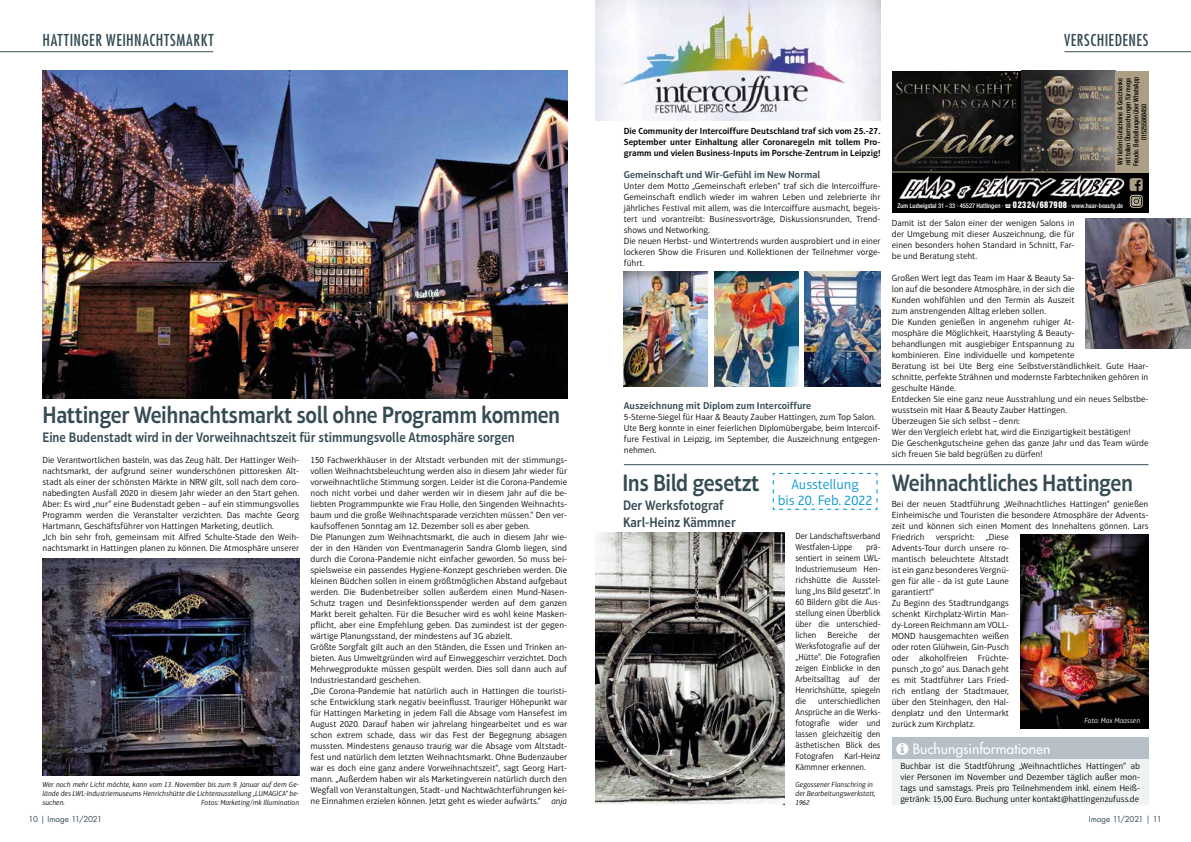
<style>
.page{position:relative;width:1191px;height:842px;background:#fff}
.page>*{position:absolute;margin:0;border:0;box-sizing:border-box;transform-origin:0 0}
.t1{font:600 24px "Aptifer Sans LT Pro";letter-spacing:-.02em;color:#354b54;scale:.9 1}
.t2{font:500 condensed 16px "Futura LT Pro";letter-spacing:.03em;color:#354b54}
.t3{font:600 14px/16.8px "Aptifer Sans LT Pro";color:#354b54;scale:.9 1}
.t4{font:300 14px/16px "Aptifer Sans LT Pro";color:#0095cd;text-align:center}
.t5{font:500 14px "Futura LT Pro";color:#fff}
.t6{font:600 10px "Aptifer Sans LT Pro";color:#354b54}
.t7{font:300 9px/11px "Aptifer Sans LT Pro";color:#000}
.t8{font:300 9px/11px "Aptifer Sans LT Pro";color:#000;text-align:justify;scale:.94 1}
.t9{font:600 9px/11px "Aptifer Sans LT Pro";color:#000;text-align:justify}
.t10{font:8px "Futura LT Pro";letter-spacing:-.01em;color:#354b54}
.t11{font:italic 300 7.5px/9px "Aptifer Sans LT Pro";color:#000;text-align:justify}
.t12{font:italic 300 7.5px "Aptifer Sans LT Pro";color:#fff}
.t13{font:500 condensed 7px/8px "Helvetica Neue LT Pro";color:#000;text-align:center;scale:.9 1}
.t14{font:500 condensed 6.4px "Helvetica Neue LT Pro";color:#fff}
.s1{font-style:italic}
.s2{font-family:"Helvetica Inserat LT Pro";font-weight:400;font-stretch:normal;font-size:8.3px}
</style>
<div class="page">
<hr style="left:0;top:51px;width:213px;height:1px;background:#354b54">
<img style="left:43px;top:71px;width:524px;height:327px">
<img style="left:43px;top:558px;width:256px;height:217px">
<img style="left:1020px;top:535px;width:128px;height:194px">
<img style="left:595px;top:0;width:285px;height:120px">
<img style="left:624px;top:271px;width:83px;height:116px">
<img style="left:714px;top:271px;width:84px;height:116px">
<img style="left:805px;top:271px;width:75px;height:116px">
<img style="left:1086px;top:219px;width:104px;height:130px">
<div style="left:891px;top:71px;width:257px;height:142px;background:#000"></div>
<img style="left:899px;top:175px;width:226px;height:24px">
<img style="left:892px;top:71px;width:125px;height:100px">
<img style="left:1021px;top:71px;width:93px;height:100px">
<div style="left:1114px;top:71px;width:34px;height:101px;background:#ab9e85"></div>
<hr style="left:891px;top:171px;width:257px;height:1px;background:#ab9e85">
<hr style="left:624px;top:464px;width:524px;height:1px;background:#354b54">
<hr style="left:1064px;top:51px;width:127px;height:1px;background:#354b54">
<div style="left:891px;top:753px;width:257px;height:52px;background:#f0f3f4"></div>
<div style="left:891px;top:737px;width:257px;height:22px;background:#b6c0c6"></div>
<svg style="left:772px;top:472px;width:106px;height:38px"></svg>
<img style="left:595px;top:532px;width:189px;height:273px">
<svg style="left:1129px;top:194px;width:13px;height:14px"></svg>
<h2 class="t2" style="left:43px;top:29px;width:173px">HATTINGER WEIHNACHTSMARKT</h2>
<h1 class="t1" style="left:43px;top:401px;width:577px">Hattinger Weihnachtsmarkt soll ohne Programm kommen</h1>
<h3 class="t3" style="left:43px;top:429px;width:526px">Eine Budenstadt wird in der Vorweihnachtszeit für stimmungsvolle Atmosphäre sorgen</h3>
<p class="t7" style="left:43px;top:455px;width:258px">Die Verantwortlichen basteln, was das Zeug hält. Der Hattinger Weih&shy;nachtsmarkt, der aufgrund seiner wunderschönen pittoresken Alt&shy;stadt als einer der schönsten Märkte in NRW gilt, soll nach dem coro&shy;nabedingten Ausfall 2020 in diesem Jahr wieder an den Start gehen.<br>Aber: Es wird „nur” eine Budenstadt geben – auf ein stimmungsvolles Programm werden die Veranstalter verzichten. Das machte Georg Hartmann, Geschäftsführer von Hattingen Marketing, deutlich.<br>„Ich bin sehr froh, gemeinsam mit Alfred Schulte-Stade den Weih&shy;nachtsmarkt in Hattingen planen zu können. Die Atmosphäre unserer</p>
<p class="t7" style="left:310px;top:455px;width:258px">150 Fachwerkhäuser in der Altstadt verbunden mit der stimmungs&shy;vollen Weihnachtsbeleuchtung werden also in diesem Jahr wieder für vorweihnachtliche Stimmung sorgen. Leider ist die Corona-Pandemie noch nicht vorbei und daher werden wir in diesem Jahr auf die be&shy;liebten Programmpunkte wie Frau Holle, den Singenden Weihnachts&shy;baum und die große Weihnachtsparade verzichten müssen.“ Den ver&shy;kaufsoffenen Sonntag am 12. Dezember soll es aber geben.<br>Die Planungen zum Weihnachtsmarkt, die auch in diesem Jahr wie&shy;der in den Händen von Eventmanagerin Sandra Glomb liegen, sind durch die Corona-Pandemie nicht einfacher geworden. So muss bei&shy;spielsweise ein passendes Hygiene-Konzept geschrieben werden. Die kleinen Büdchen sollen in einem größtmöglichen Abstand aufgebaut werden. Die Budenbetreiber sollen außerdem einen Mund-Nasen-Schutz tragen und Desinfektionsspender werden auf dem ganzen Markt bereit gehalten. Für die Besucher wird es wohl keine Masken&shy;pflicht, aber eine Empfehlung geben. Das zumindest ist der gegen&shy;wärtige Planungsstand, der mindestens auf 3G abzielt.<br>Größte Sorgfalt gilt auch an den Ständen, die Essen und Trinken an&shy;bieten. Aus Umweltgründen wird auf Einweggeschirr verzichtet. Doch Mehrwegprodukte müssen gespült werden. Dies soll dann auch auf Industriestandard geschehen.<br>„Die Corona-Pandemie hat natürlich auch in Hattingen die touristi&shy;sche Entwicklung stark negativ beeinflusst. Trauriger Höhepunkt war für Hattingen Marketing in jedem Fall die Absage vom Hansefest im August 2020. Darauf haben wir jahrelang hingearbeitet und es war schon extrem schade, dass wir das Fest der Begegnung absagen mussten. Mindestens genauso traurig war die Absage vom Altstadt&shy;fest und natürlich dem letzten Weihnachtsmarkt. Ohne Budenzauber war es doch eine ganz andere Vorweihnachtszeit“, sagt Georg Hart&shy;mann. „Außerdem haben wir als Marketingverein natürlich durch den Wegfall von Veranstaltungen, Stadt- und Nachtwächterführungen kei&shy;ne Einnahmen erzielen können. Jetzt geht es wieder aufwärts.“ <span class="s1">anja</span></p>
<p class="t11" style="left:43px;top:780px;width:258px">Wer noch mehr Licht möchte, kann vom 13. November bis zum 9. Januar auf dem Ge&shy;lände des LWL-Industriemuseums Henrichshütte die Lichterausstellung „LUMAGICA“ be&shy;suchen.</p>
<p class="t11" style="left:201px;top:798px;width:99px">Fotos: Marketing/mk Illumination</p>
<p class="t10" style="left:29px;top:814px;width:75px">10 | Image 11/2021</p>
<h2 class="t2" style="left:1064px;top:29px;width:86px">VERSCHIEDENES</h2>
<p class="t9" style="left:624px;top:125px;width:258px">Die Community der Intercoiffure Deutschland traf sich vom 25.-27.<br>September unter Einhaltung aller Coronaregeln mit tollem Pro&shy;gramm und vielen Business-Inputs im Porsche-Zentrum in Leipzig!</p>
<p class="t6" style="left:624px;top:169px;width:198px">Gemeinschaft und Wir-Gefühl im New Normal</p>
<p class="t7" style="left:624px;top:180px;width:258px">Unter dem Motto „Gemeinschaft erleben“ traf sich die Intercoiffure-Gemeinschaft endlich wieder im wahren Leben und zelebrierte ihr jährliches Festival mit allem, was die Intercoiffure ausmacht, begeis&shy;tert und vorantreibt: Businessvorträge, Diskussionsrunden, Trend&shy;shows und Networking.<br>Die neuen Herbst- und Wintertrends wurden ausprobiert und in einer lockeren Show die Frisuren und Kollektionen der Teilnehmer vorge&shy;führt.</p>
<p class="t6" style="left:624px;top:400px;width:189px">Auszeichnung mit Diplom zum Intercoiffure</p>
<p class="t7" style="left:624px;top:411px;width:258px">5-Sterne-Siegel für Haar &amp; Beauty Zauber Hattingen, zum Top Salon.<br>Ute Berg konnte in einer feierlichen Diplomübergabe, beim Intercoif&shy;fure Festival in Leipzig, im September, die Auszeichnung entgegen&shy;nehmen.</p>
<h1 class="t1" style="left:622px;top:469px;width:154px">Ins Bild gesetzt</h1>
<h3 class="t3" style="left:623px;top:497px;width:127px">Der Werksfotograf<br>Karl-Heinz Kämmner</h3>
<h3 class="t4" style="left:778px;top:476px;width:96px">Ausstellung<br>bis 20. Feb. 2022</h3>
<p class="t8" style="left:795px;top:531px;width:92px">Der Landschaftsverband<br>Westfalen-Lippe</p>
<p class="t8" style="left:795px;top:542px;width:92px;text-indent:71px">prä&shy;sentiert in seinem LWL-Industriemuseum Hen&shy;richshütte die Ausstel&shy;lung „Ins Bild gesetzt“. In 60 Bildern gibt die Aus&shy;stellung einen Überblick über die unterschied&shy;lichen Bereiche der Werksfotografie auf der „Hütte“. Die Fotografien zeigen Einblicke in den Arbeitsalltag auf der Henrichshütte, spiegeln die</p>
<p class="t8" style="left:795px;top:696px;width:92px;text-indent:23px">unterschiedlichen Ansprüche an die Werks&shy;fotografie wider und lassen gleichzeitig den ästhetischen Blick des Fotografen Karl-Heinz Kämmner erkennen.</p>
<p class="t11" style="left:795px;top:780px;width:82px;text-align:left">Gegossener Flanschring in der Bearbeitungswerkstatt,<br>1962</p>
<p class="t13" style="left:1116px;top:166px;width:101px;rotate:-90deg">Wir liefern Gutscheine &amp; Geschenke mit tollen Überraschungen für mega<br>Freude. Bestellungen über WhatsApp<br>015255868450</p>
<p class="t14" style="left:897px;top:202px;width:227px">Zum Ludwigstal 31 – 33 · 45527 Hattingen · ☎ <span class="s2">0 23 24 / 68 79 08</span> · www.haar-beauty.de</p>
<p class="t7" style="left:891px;top:217px;width:184px;text-align:justify">Damit ist der Salon einer der wenigen Salons in der Umgebung mit dieser Auszeichnung, die für einen besonders hohen Standard in Schnitt, Far&shy;be und Beratung steht.</p>
<p class="t7" style="left:891px;top:272px;width:258px">Großen Wert legt das Team im Haar &amp; Beauty Sa-<br>lon auf die besondere Atmosphäre, in der sich die<br>Kunden wohlfühlen und den Termin als Auszeit<br>zum anstrengenden Alltag erleben sollen.<br>Die Kunden genießen in angenehm ruhiger At-<br>mosphäre die Möglichkeit, Haarstyling &amp; Beauty-<br>behandlungen mit ausgiebiger Entspannung zu<br>kombinieren. Eine individuelle und kompetente<br>Beratung ist bei Ute Berg eine Selbstverständlichkeit. Gute Haar&shy;schnitte, perfekte Strähnen und modernste Farbtechniken gehören in geschulte Hände.<br>Entdecken Sie eine ganz neue Ausstrahlung und ein neues Selbstbe&shy;wusstsein mit Haar &amp; Beauty Zauber Hattingen.<br>Überzeugen Sie sich selbst – denn:<br>Wer den Vergleich erlebt hat, wird die Einzigartigkeit bestätigen!<br>Die Geschenkgutscheine gehen das ganze Jahr und das Team würde sich freuen Sie bald begrüßen zu dürfen!</p>
<h1 class="t1" style="left:891px;top:469px;width:270px">Weihnachtliches Hattingen</h1>
<p class="t7" style="left:891px;top:499px;width:258px">Bei der neuen Stadtführung „Weihnachtliches Hattingen“ genießen Einheimische und Touristen die besondere Atmosphäre der Advents&shy;zeit und können sich einen Moment des Innehaltens gönnen. Lars Friedrich verspricht: „Diese<br>Advents-Tour durch unsere ro-<br>mantisch beleuchtete Altstadt<br>ist ein ganz besonderes Vergnü-<br>gen für alle - da ist gute Laune<br>garantiert!“<br>Zu Beginn des Stadtrundgangs<br>schenkt Kirchplatz-Wirtin Man-<br>dy-Loreen Reichmann am VOLL-<br>MOND hausgemachten weißen<br>oder roten Glühwein, Gin-Pusch<br>oder alkoholfreien Früchte-<br>punsch „to go“ aus. Danach geht<br>es mit Stadtführer Lars Fried-<br>rich entlang der Stadtmauer,<br>über den Steinhagen, den Hal-<br>denplatz und den Untermarkt<br>zurück zum Kirchplatz.</p>
<p class="t12" style="left:1084px;top:716px;width:57px">Foto: Max Maassen</p>
<h3 class="t5" style="left:912px;top:738px;width:139px">Buchungsinformationen</h3>
<p class="t7" style="left:900px;top:760px;width:241px;text-align:justify">Buchbar ist die Stadtführung „Weihnachtliches Hattingen“ ab vier Personen im November und Dezember täglich außer mon&shy;tags und samstags. Preis pro Teilnehmendem inkl. einem Heiß&shy;getränk: 15,00 Euro. Buchung unter kontakt@hattingenzufuss.de</p>
<p class="t10" style="left:1089px;top:814px;width:74px">Image 11/2021 | 11</p>
</div>
